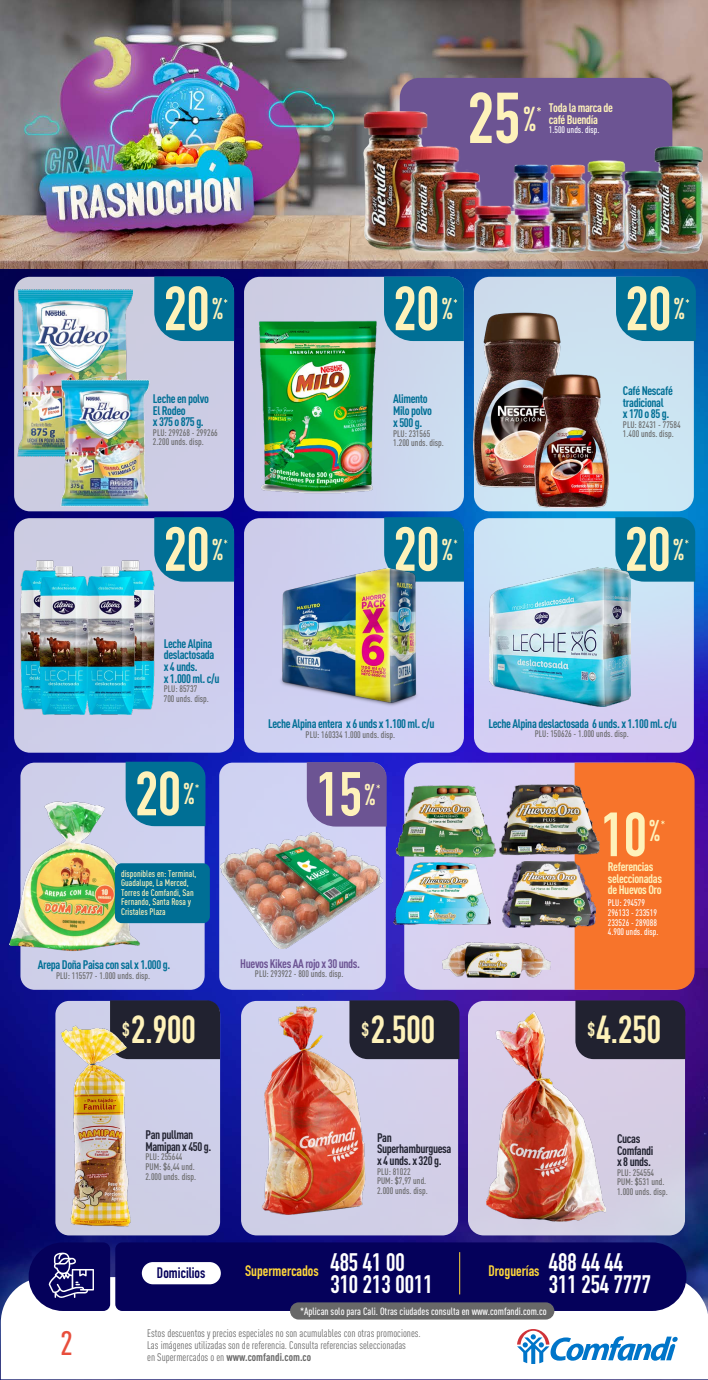
<style>
.page{position:relative;width:708px;height:1380px;background:#fff}
.page>*{position:absolute;margin:0;border:0;box-sizing:border-box;transform-origin:0 0}
.t1{font:700 70.7px "DIN Condensed";color:#fef2ba}
.t2{font:700 61.35px "DIN Condensed";color:#fef2ba}
.t3{font:700 38.55px "DIN Condensed";color:#fef2ba}
.t4{font:500 condensed 33.5px "DIN Pro";color:#e84e3c}
.t5{font:700 29.6px "DIN Condensed";color:#fef2ba}
.t6{font:700 25px/22.8px "DIN Condensed";color:#fff}
.t7{font:700 15px "DIN Condensed";color:#ffd73a}
.t8{font:700 15px "DIN Condensed";color:#05015b}
.t9{font:700 condensed 12.3px/11.7px "DIN Pro";letter-spacing:-.03em;color:#006f95}
.t10{font:700 condensed 12.3px/11.7px "DIN Pro";letter-spacing:-.03em;color:#212230}
.t11{font:700 condensed 12.3px/11.7px "DIN Pro";letter-spacing:-.03em;color:#fef2ba}
.t12{font:700 condensed 12.3px "DIN Pro";letter-spacing:-.03em;color:#6c5493}
.t13{font:condensed 11px/11.9px "DIN Pro";color:#686868}
.t14{font:500 condensed 10.4px "DIN Pro";color:#fff}
.t15{font:500 condensed 9.4px/9.6px "DIN Pro";color:#686868}
.t16{font:500 condensed 9.4px/9.6px "DIN Pro";color:#fef2ba}
.t17{font:500 condensed 9.4px/9.6px "DIN Pro";color:#fff}
.s1{font-weight:700}
</style>
<div class="page">
<img style="left:0;top:269px;width:708px;height:1111px">
<img style="left:0;top:0;width:708px;height:269px">
<div style="left:55px;top:1001px;width:165px;height:234px;background:#cecfea;border-radius:14px"></div>
<div style="left:241px;top:1001px;width:217px;height:234px;background:#d2cfe8;border-radius:16px"></div>
<div style="left:468px;top:1001px;width:217px;height:234px;background:#d5cee4;border-radius:16px"></div>
<div style="left:20px;top:763px;width:185px;height:227px;background:#cfd1ed;border-radius:14px"></div>
<div style="left:219px;top:763px;width:167px;height:227px;background:#d0d3f2;border-radius:14px"></div>
<div style="left:404px;top:763px;width:287px;height:227px;background:#d9d0f0;border-radius:18px"></div>
<div style="left:14px;top:518px;width:220px;height:235px;background:#cdcdea;border-radius:16px"></div>
<div style="left:244px;top:518px;width:220px;height:235px;background:#cfd0f2;border-radius:16px"></div>
<div style="left:474px;top:518px;width:220px;height:235px;background:linear-gradient(to bottom,#caebf7,#d7caf1);border-radius:16px"></div>
<div style="left:14px;top:277px;width:220px;height:234px;background:#cccce3;border-radius:16px"></div>
<div style="left:244px;top:277px;width:220px;height:234px;background:#ccd7ed;border-radius:16px"></div>
<div style="left:474px;top:277px;width:220px;height:234px;background:#cce4f2;border-radius:16px"></div>
<img style="left:234px;top:315px;width:143px;height:182px">
<img style="left:220px;top:833px;width:163px;height:116px">
<svg style="left:307px;top:762px;width:80px;height:65px;background:#6f5897"></svg>
<svg style="left:110px;top:1000px;width:110px;height:59px;background:#202234"></svg>
<div style="left:378px;top:1000px;width:81px;height:59px;background:#212230"></div>
<div style="left:575px;top:1000px;width:110px;height:59px;background:#212230"></div>
<div style="left:154px;top:277px;width:80px;height:64px;background:#006f95"></div>
<svg style="left:154px;top:517px;width:80px;height:65px;background:#077097"></svg>
<div style="left:384px;top:517px;width:80px;height:65px;background:#006f95"></div>
<div style="left:615px;top:517px;width:80px;height:65px;background:#006f95"></div>
<div style="left:384px;top:277px;width:80px;height:64px;background:#006f95"></div>
<div style="left:616px;top:277px;width:80px;height:64px;background:#006f95"></div>
<img style="left:18px;top:289px;width:115px;height:168px">
<img style="left:59px;top:378px;width:90px;height:129px">
<img style="left:469px;top:311px;width:92px;height:178px">
<img style="left:535px;top:370px;width:74px;height:137px">
<img style="left:20px;top:559px;width:137px;height:155px">
<img style="left:489px;top:568px;width:142px;height:139px">
<img style="left:359px;top:111px;width:349px;height:145px">
<img style="left:400px;top:78px;width:272px;height:133px">
<div style="left:126px;top:762px;width:79px;height:64px;background:#006f95"></div>
<img style="left:7px;top:797px;width:136px;height:159px">
<img style="left:499px;top:783px;width:76px;height:72px">
<img style="left:394px;top:779px;width:102px;height:81px">
<img style="left:394px;top:862px;width:96px;height:63px">
<img style="left:502px;top:861px;width:73px;height:67px">
<img style="left:442px;top:942px;width:109px;height:35px">
<svg style="left:575px;top:763px;width:120px;height:227px;background:#ed7533"></svg>
<img style="left:280px;top:565px;width:141px;height:141px">
<div style="left:115px;top:863px;width:95px;height:60px;background:#006f95;border-radius:7px"></div>
<img style="left:486px;top:1011px;width:120px;height:211px">
<img style="left:226px;top:992px;width:152px;height:228px">
<img style="left:0;top:1016px;width:209px;height:222px">
<svg style="left:1px;top:1277px;width:707px;height:102px"></svg>
<svg style="left:517px;top:1329px;width:161px;height:35px"></svg>
<div style="left:115px;top:1242px;width:571px;height:69px;background:#05015b"></div>
<svg style="left:29px;top:1242px;width:81px;height:69px;background:#262371"></svg>
<div style="left:142px;top:1262px;width:79px;height:22px;background:#fff;border-radius:11px"></div>
<div style="left:290px;top:1302px;width:264px;height:18px;background:#686868;border-radius:9px"></div>
<hr style="left:459px;top:1252px;width:1px;height:42px;background:#ffd73a">
<h1 class="t1" style="left:468px;top:71px;width:69px">25<sup>%</sup></h1>
<h3 class="t11" style="left:549px;top:101px;width:66px">Toda la marca de café Buendía</h3>
<p class="t17" style="left:549px;top:124px;width:52px">1.500 unds. disp.</p>
<h2 class="t2" style="left:164px;top:267px;width:60px">20<sup>%</sup></h2>
<h3 class="t9" style="left:153px;top:392px;width:58px">Leche en polvo<br>El Rodeo<br>x 375 o 875 g.</h3>
<p class="t15" style="left:153px;top:427px;width:66px">PLU: 299268 - 299266<br>2.200 unds. disp.</p>
<h2 class="t2" style="left:394px;top:267px;width:60px">20<sup>%</sup></h2>
<h2 class="t2" style="left:626px;top:267px;width:60px">20<sup>%</sup></h2>
<h3 class="t9" style="left:393px;top:392px;width:40px">Alimento<br>Milo polvo x 500 g.</h3>
<p class="t15" style="left:393px;top:428px;width:52px">PLU: 231565<br>1.200 unds. disp.</p>
<h3 class="t9" style="left:623px;top:384px;width:51px">Café Nescafé tradicional<br>x 170 o 85 g.</h3>
<p class="t15" style="left:623px;top:419px;width:59px">PLU: 82431 - 77584<br>1.400 unds. disp.</p>
<h2 class="t2" style="left:164px;top:508px;width:60px">20<sup>%</sup></h2>
<h2 class="t2" style="left:394px;top:508px;width:60px">20<sup>%</sup></h2>
<h2 class="t2" style="left:625px;top:508px;width:60px">20<sup>%</sup></h2>
<h3 class="t9" style="left:164px;top:636px;width:57px">Leche Alpina deslactosada x 4 unds.<br>x 1.000 ml. c/u</h3>
<p class="t15" style="left:164px;top:684px;width:47px">PLU: 85737<br>700 unds. disp.</p>
<h2 class="t2" style="left:135px;top:753px;width:60px">20<sup>%</sup></h2>
<p class="t16" style="left:121px;top:868px;width:77px">disponibles en: Terminal,<br>Guadalupe, La Merced,<br>Torres de Comfandi, San<br>Fernando, Santa Rosa y<br>Cristales Plaza</p>
<h3 class="t9" style="left:38px;top:958px;width:134px">Arepa Doña Paisa con sal x 1.000 g.</h3>
<p class="t15" style="left:56px;top:970px;width:96px">PLU: 115577 - 1.000 unds. disp.</p>
<h3 class="t9" style="left:268px;top:717px;width:168px">Leche Alpina entera x 6 unds x 1.100 ml. c/u</h3>
<p class="t15" style="left:306px;top:729px;width:91px">PLU: 160334 1.000 unds. disp.</p>
<h2 class="t2" style="left:316px;top:753px;width:60px">15<sup>%</sup></h2>
<h3 class="t12" style="left:240px;top:954px;width:121px">Huevos Kikes AA rojo x 30 unds.</h3>
<p class="t15" style="left:255px;top:968px;width:90px">PLU: 293922 - 800 unds. disp.</p>
<h3 class="t9" style="left:488px;top:716px;width:190px">Leche Alpina deslactosada 6 unds. x 1.100 ml. c/u</h3>
<p class="t15" style="left:535px;top:728px;width:96px">PLU: 150626 - 1.000 unds. disp.</p>
<h2 class="t2" style="left:601px;top:793px;width:47px">10</h2>
<h3 class="t5" style="left:650px;top:811px;width:12px">%</h3>
<h3 class="t11" style="left:608px;top:860px;width:56px">Referencias seleccionadas de Huevos Oro</h3>
<p class="t17" style="left:608px;top:897px;width:52px">PLU: 294579<br>296133 - 233519<br>233526 - 289088<br>4.900 unds. disp.</p>
<h3 class="t3" style="left:122px;top:1004px;width:75px"><sup>$</sup>2.900</h3>
<h3 class="t3" style="left:362px;top:1004px;width:75px"><sup>$</sup>2.500</h3>
<h3 class="t3" style="left:588px;top:1004px;width:75px"><sup>$</sup>4.250</h3>
<h3 class="t10" style="left:145px;top:1128px;width:67px">Pan pullman<br>Mamipan x 450 g.</h3>
<p class="t15" style="left:145px;top:1152px;width:52px">PLU: 255644<br>PUM: $6,44 und.<br>2.000 unds. disp.</p>
<h3 class="t10" style="left:377px;top:1130px;width:76px">Pan<br>Superhamburguesa x 4 unds. x 320 g.</h3>
<p class="t15" style="left:377px;top:1166px;width:52px">PLU: 81022<br>PUM: $7,97 und.<br>2.000 unds. disp.</p>
<h3 class="t10" style="left:617px;top:1132px;width:38px">Cucas<br>Comfandi x 8 unds.</h3>
<p class="t15" style="left:617px;top:1167px;width:52px">PLU: 254554<br>PUM: $531 und.<br>1.000 unds. disp.</p>
<h3 class="t6" style="left:330px;top:1250px;width:104px">485 41 00<br>310 213 0011</h3>
<h3 class="t6" style="left:549px;top:1250px;width:104px">488 44 44<br>311 254 7777</h3>
<h3 class="t8" style="left:157px;top:1263px;width:50px">Domicilios</h3>
<h3 class="t7" style="left:245px;top:1261px;width:75px">Supermercados</h3>
<h3 class="t7" style="left:488px;top:1261px;width:53px">Droguerías</h3>
<p class="t14" style="left:300px;top:1303px;width:248px">*Aplican solo para Cali. Otras ciudades consulta en www.comfandi.com.co</p>
<h3 class="t4" style="left:60px;top:1319px;width:14px">2</h3>
<p class="t13" style="left:147px;top:1327px;width:275px">Estos descuentos y precios especiales no son acumulables con otras promociones.<br>Las imágenes utilizadas son de referencia. Consulta referencias seleccionadas<br>en Supermercados o en <span class="s1">www.comfandi.com.co</span></p>
</div>
